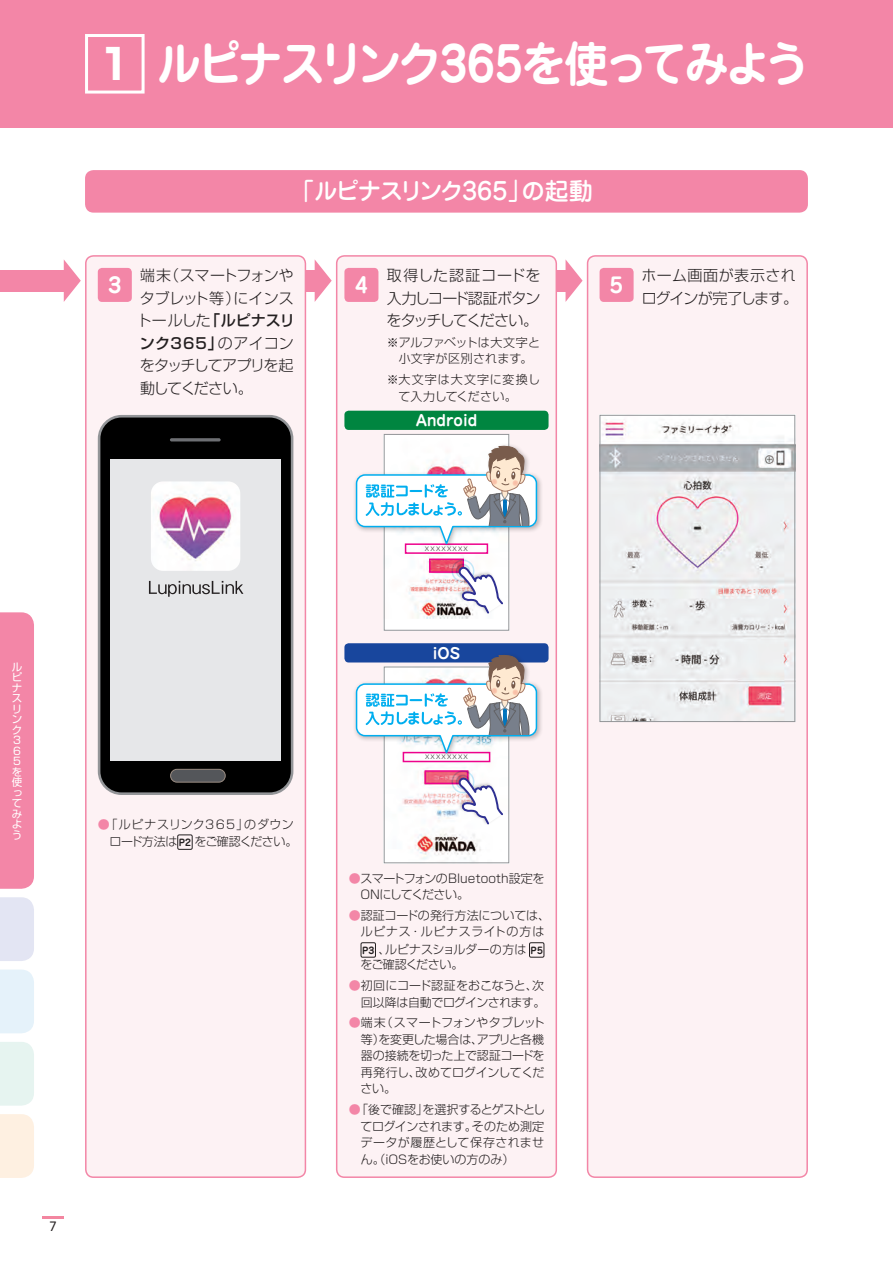
<style>
.page{position:relative;width:893px;height:1263px;background:#fff}
.page>*{position:absolute;margin:0;border:0;box-sizing:border-box;transform-origin:0 0}
.t1{font:700 48px "Jun 501 Pro";letter-spacing:-.065em;color:#fff;scale:.92 1}
.t2{font:500 24px "Jun 34 Pro";letter-spacing:-.075em;color:#fff}
.t3{font:700 21px "Jun 501 Pro";color:#fff}
.t4{font:300 15px/22.5px "Shin Go Pro";letter-spacing:-.045em;color:#231f20;text-align:justify}
.t5{font:300 15px/22.5px "Shin Go Pro";letter-spacing:.005em;color:#231f20}
.t6{font:700 15px "Jun 501 Pro";color:#fff}
.t7{font:13.5px "Avenir";color:#231f20}
.t8{font:300 12px/16.5px "Shin Go Pro";letter-spacing:-.005em;color:#231f20;text-align:justify}
.t9{font:300 12px/16.5px "Shin Go Pro";letter-spacing:-.025em;color:#231f20}
.t10{font:300 12px/16.5px "Shin Go Pro";letter-spacing:.02em;color:#231f20;text-align:center}
.t11{font:300 12px/17.9px "Shin Go Pro";letter-spacing:.025em;color:#231f20}
.t12{font:300 12px/16.5px "Shin Go Pro";letter-spacing:.015em;color:#231f20;text-align:center}
.t13{font:300 12px/16.5px "Shin Go Pro";letter-spacing:.065em;color:#231f20}
.t14{font:300 12px "Shin Go Pro";letter-spacing:-.055em;color:#231f20}
.t15{font:10.5px/10.5px "Shin Go Pro";color:#fff}
.t16{font:700 9.3px "Jun 501 Pro";color:#231f20}
.t17{font:300 5.7px "Shin Go Pro";letter-spacing:.2em;color:#231f20}
.s1{font-family:"Shin Go Pro";font-size:42px}
.s2{font-weight:500}
.s3{color:#f386a7}
</style>
<div class="page">
<div style="left:0;top:0;width:893px;height:128px;background:#f386a7"></div>
<div style="left:298px;top:270px;width:21px;height:21px;background:#f386a7"></div>
<svg style="left:315px;top:260px;width:17px;height:42px"></svg>
<div style="left:549px;top:270px;width:21px;height:21px;background:#f386a7"></div>
<svg style="left:566px;top:260px;width:17px;height:41px"></svg>
<div style="left:86px;top:256px;width:219px;height:921px;background:#fdf2f4;border-radius:8px"></div>
<div style="left:85px;top:255px;width:221px;height:923px;border:2px solid #f386a7;border-radius:8px"></div>
<div style="left:337px;top:256px;width:219px;height:921px;background:#fdf2f4;border-radius:8px"></div>
<div style="left:336px;top:255px;width:221px;height:923px;border:2px solid #f386a7;border-radius:8px"></div>
<div style="left:588px;top:256px;width:219px;height:921px;background:#fdf2f4;border-radius:8px"></div>
<div style="left:587px;top:255px;width:221px;height:923px;border:2px solid #f386a7;border-radius:8px"></div>
<div style="left:0;top:270px;width:68px;height:21px;background:#f386a7"></div>
<svg style="left:64px;top:260px;width:17px;height:42px"></svg>
<div style="left:0;top:612px;width:34px;height:277px;background:#f386a7"></div>
<div style="left:0;top:897px;width:34px;height:64px;background:#e3e5f3"></div>
<div style="left:0;top:969px;width:34px;height:64px;background:#e5f2fa"></div>
<div style="left:0;top:1042px;width:34px;height:64px;background:#e6f4f0"></div>
<div style="left:0;top:1114px;width:34px;height:64px;background:#fef0e1"></div>
<div style="left:85px;top:34px;width:60px;height:60px;border:3px solid #fff"></div>
<hr style="left:43px;top:1216px;width:21px;height:2px;background:#f386a0">
<svg style="left:98px;top:415px;width:195px;height:380px;fill:#000"></svg>
<div style="left:110px;top:459px;width:171px;height:302px;background:#e6e7e9"></div>
<hr style="left:170px;top:438px;width:51px;height:3px;background:#6d6f73;border-radius:2px">
<div style="left:171px;top:769px;width:54px;height:13px;background:#54565a;border-radius:6px"></div>
<div style="left:170px;top:769px;width:56px;height:13px;border:1px solid #998b81;border-radius:6px"></div>
<img style="left:151px;top:481px;width:89px;height:90px">
<svg style="left:149px;top:581px;width:94px;height:16px"></svg>
<img style="left:602px;top:417px;width:191px;height:303px">
<div style="left:600px;top:415px;width:195px;height:307px;border:1px solid #939598"></div>
<img style="left:386px;top:436px;width:121px;height:192px">
<div style="left:384px;top:434px;width:125px;height:196px;border:1px solid #939598"></div>
<img style="left:386px;top:759px;width:121px;height:102px">
<div style="left:384px;top:667px;width:125px;height:196px;border:1px solid #939598"></div>
<div style="left:361px;top:942px;width:15px;height:15px;border:1px solid #231f20;border-radius:2px"></div>
<div style="left:529px;top:942px;width:15px;height:15px;border:1px solid #231f20;border-radius:2px"></div>
<div style="left:177px;top:834px;width:16px;height:16px;border:1px solid #231f20;border-radius:2px"></div>
<div style="left:98px;top:268px;width:34px;height:34px;background:#f386a7;border-radius:4px"></div>
<div style="left:344px;top:268px;width:34px;height:34px;background:#f386a7;border-radius:4px"></div>
<div style="left:344px;top:411px;width:205px;height:19px;background:#008540;border-radius:4px"></div>
<div style="left:344px;top:643px;width:205px;height:19px;background:#18469d;border-radius:4px"></div>
<div style="left:600px;top:268px;width:34px;height:34px;background:#f386a7;border-radius:4px"></div>
<div style="left:405px;top:543px;width:83px;height:11px;border:2px solid #ed028c"></div>
<div style="left:403px;top:752px;width:87px;height:10px;border:2px solid #ed028c"></div>
<div style="left:429px;top:558px;width:35px;height:15px;border:2px solid #ed028c"></div>
<div style="left:425px;top:770px;width:43px;height:14px;border:2px solid #ed028c"></div>
<div style="left:85px;top:170px;width:723px;height:43px;background:#f386a7;border-radius:9px"></div>
<div style="left:451px;top:770px;width:23px;height:23px;border:1px solid #8dd7f7;border-radius:50%"></div>
<img style="left:454px;top:772px;width:50px;height:2px">
<svg style="left:453px;top:774px;width:51px;height:50px"></svg>
<div style="left:451px;top:559px;width:23px;height:23px;border:1px solid #8dd7f7;border-radius:50%"></div>
<img style="left:454px;top:561px;width:50px;height:2px">
<svg style="left:453px;top:563px;width:51px;height:51px"></svg>
<div style="left:353px;top:652px;width:190px;height:107px;background:#231f20;opacity:.3"></div>
<svg style="left:356px;top:654px;width:181px;height:99px"></svg>
<div style="left:353px;top:443px;width:190px;height:107px;background:#231f20;opacity:.3"></div>
<svg style="left:356px;top:445px;width:181px;height:99px"></svg>
<h1 class="t1" style="left:98px;top:26px;width:775px"><span class="s1">1</span> ルピナスリンク365を使ってみよう</h1>
<p class="t2" style="left:290px;top:172px;width:304px">「ルピナスリンク365」の起動</p>
<p class="t4" style="left:137px;top:262px;width:159px">端末（スマートフォンやタブレット等）にインストールした<span class="s2">「ルピナスリンク365」</span>のアイコンをタッチしてアプリを起動してください。</p>
<p class="t4" style="left:387px;top:262px;width:156px">取得した認証コードを入力しコード認証ボタンをタッチしてください。</p>
<p class="t5" style="left:641px;top:262px;width:158px">ホーム画面が表示されログインが完了します。</p>
<p class="t3" style="left:108px;top:268px;width:15px">3</p>
<p class="t3" style="left:355px;top:268px;width:15px">4</p>
<p class="t3" style="left:610px;top:268px;width:15px">5</p>
<p class="t12" style="left:387px;top:333px;width:155px">※アルファベットは大文字と小文字が区別されます。</p>
<p class="t13" style="left:399px;top:370px;width:143px;text-indent:-12px">※大文字は大文字に変換して入力してください。</p>
<p class="t6" style="left:416px;top:408px;width:63px">Android</p>
<p class="t15" style="left:12px;top:660px;width:12px">ルピナスリンク<br>３<br>６<br>５を使ってみよう</p>
<p class="t11" style="left:98px;top:814px;width:198px"><span class="s3">●</span>「ルピナスリンク365」のダウン　ロード方法は</p>
<p class="t16" style="left:179px;top:835px;width:14px">P2</p>
<p class="t14" style="left:195px;top:832px;width:104px">をご確認ください。</p>
<p class="t7" style="left:49px;top:1216px;width:9px">7</p>
<p class="t17" style="left:425px;top:544px;width:45px">XXXXXXXX</p>
<p class="t6" style="left:433px;top:641px;width:29px">iOS</p>
<p class="t17" style="left:425px;top:752px;width:45px">XXXXXXXX</p>
<p class="t9" style="left:360px;top:868px;width:186px;text-indent:-12px"><span class="s3">●</span>スマートフォンのBluetooth設定を<br>ONにしてください。</p>
<p class="t10" style="left:349px;top:906px;width:203px"><span class="s3">●</span>認証コードの発行方法については、ルピナス・ルピナスライトの方は</p>
<p class="t16" style="left:362px;top:942px;width:14px">P3</p>
<p class="t8" style="left:379px;top:940px;width:149px">、ルピナスショルダーの方は</p>
<p class="t16" style="left:531px;top:942px;width:14px">P5</p>
<p class="t14" style="left:360px;top:955px;width:104px">をご確認ください。</p>
<p class="t9" style="left:349px;top:976px;width:198px;text-align:right"><span class="s3">●</span>初回にコード認証をおこなうと、次回以降は自動でログインされます。</p>
<p class="t8" style="left:360px;top:1013px;width:186px;text-indent:-12px"><span class="s3">●</span>端末（スマートフォンやタブレット等）を変更した場合は、アプリと各機器の接続を切った上で認証コードを再発行し、改めてログインしてください。</p>
<p class="t8" style="left:360px;top:1100px;width:186px;text-indent:-12px"><span class="s3">●</span>「後で確認」を選択するとゲストとしてログインされます。そのため測定データが履歴として保存されません。（iOSをお使いの方のみ）</p>
</div>
